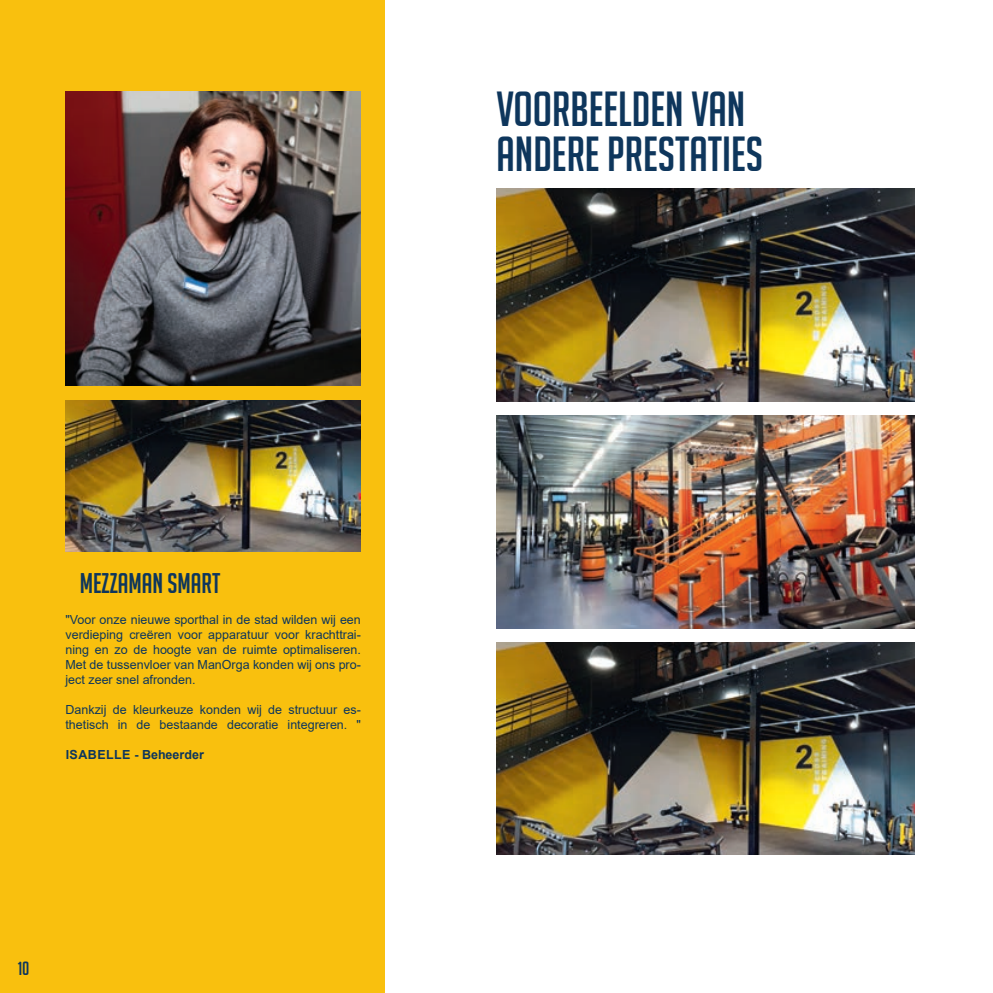
<style>
.page{position:relative;width:993px;height:993px;background:#fff}
.page>*{position:absolute;margin:0;border:0;box-sizing:border-box;transform-origin:0 0}
.t1{font:48px/45px "Big Noodle Titling";color:#0e365c}
.t2{font:27.75px "Big Noodle Titling";color:#0e365c}
.t3{font:18.75px "Big Noodle Titling";color:#0e365c}
.t4{font:12.5px/15px "Arial";color:#0e365c;text-align:justify}
.t5{font:700 12.5px "Arial";color:#0e365c}
</style>
<div class="page">
<div style="left:0;top:0;width:384px;height:992px;background:#f9c00e"></div>
<img style="left:496px;top:188px;width:418px;height:213px">
<img style="left:496px;top:415px;width:418px;height:212px">
<img style="left:496px;top:642px;width:418px;height:212px">
<img style="left:65px;top:91px;width:296px;height:294px">
<img style="left:65px;top:400px;width:296px;height:151px">
<h1 class="t1" style="left:496px;top:86px;width:268px">VOORBEELDEN VAN<br>ANDERE PRESTATIES</h1>
<h2 class="t2" style="left:80px;top:567px;width:142px">MEZZAMAN SMART</h2>
<p class="t4" style="left:65px;top:611px;width:297px">"Voor onze nieuwe sporthal in de stad wilden wij een verdieping creëren voor apparatuur voor krachttrai&shy;ning en zo de hoogte van de ruimte optimaliseren.<br>Met de tussenvloer van ManOrga konden wij ons pro&shy;ject zeer snel afronden.</p>
<p class="t4" style="left:65px;top:701px;width:297px">Dankzij de kleurkeuze konden wij de structuur es&shy;thetisch in de bestaande decoratie integreren. "</p>
<p class="t5" style="left:66px;top:745px;width:140px">ISABELLE - Beheerder</p>
<h3 class="t3" style="left:18px;top:958px;width:13px">10</h3>
</div>
